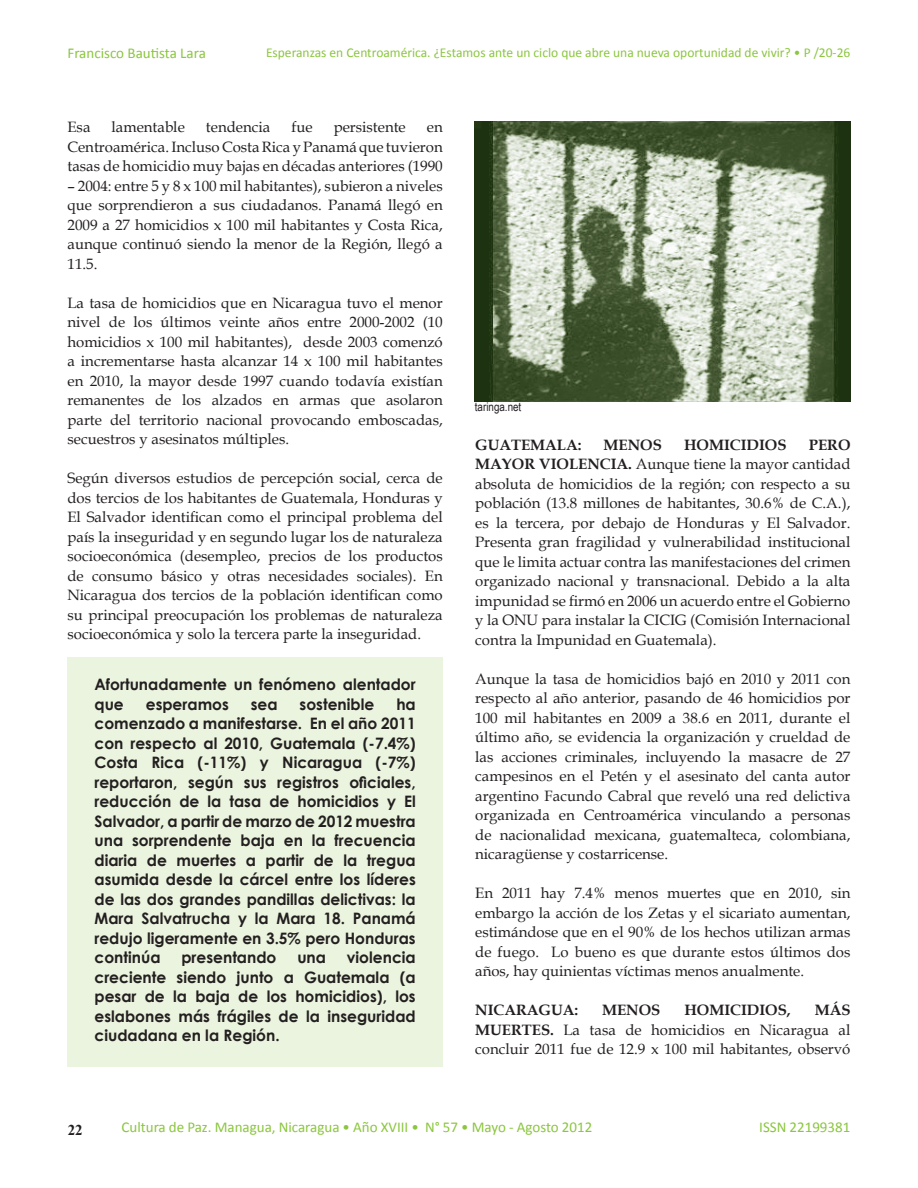
<style>
.page{position:relative;width:918px;height:1188px;background:#fff}
.page>*{position:absolute;margin:0;border:0;box-sizing:border-box;transform-origin:0 0}
.t1{font:700 15.75px/19.5px "Century Gothic";color:#231f20;text-align:justify}
.t2{font:15px/19.5px "Book Antiqua";color:#231f20;text-align:justify}
.t3{font:15px "Calibri";color:#8bc63e}
.t4{font:700 15px "Book Antiqua";color:#231f20}
.t5{font:700 15px "Times New Roman";color:#231f20}
.t6{font:13.5px "Calibri";color:#8bc63e}
.t7{font:12px "Arial Narrow";color:#231f20}
.s1{font-weight:700}
</style>
<div class="page">
<div style="left:68px;top:657px;width:375px;height:409px;background:#ebf4de"></div>
<img style="left:475px;top:122px;width:375px;height:280px">
<p class="t3" style="left:68px;top:44px;width:140px">Francisco Bautista Lara</p>
<p class="t6" style="left:266px;top:44px;width:586px">Esperanzas en Centroamérica. ¿Estamos ante un ciclo que abre una nueva oportunidad de vivir? • P /20-26</p>
<p class="t2" style="left:68px;top:117px;width:25px">Esa</p>
<p class="t2" style="left:112px;top:117px;width:75px">lamentable</p>
<p class="t2" style="left:206px;top:117px;width:66px">tendencia</p>
<p class="t2" style="left:291px;top:117px;width:23px">fue</p>
<p class="t2" style="left:334px;top:117px;width:74px">persistente</p>
<p class="t2" style="left:68px;top:117px;width:377px;text-indent:359px">en Centroamérica. Incluso Costa Rica y Panamá que tuvieron tasas de homicidio muy bajas en décadas anteriores (1990</p>
<p class="t2" style="left:68px;top:176px;width:377px">– 2004: entre 5 y 8 x 100 mil habitantes), subieron a niveles que sorprendieron a sus ciudadanos. Panamá llegó en 2009 a 27 homicidios x 100 mil habitantes y Costa Rica, aunque continuó siendo la menor de la Región, llegó a 11.5.</p>
<p class="t2" style="left:68px;top:293px;width:377px">La tasa de homicidios que en Nicaragua tuvo el menor nivel de los últimos veinte años entre 2000-2002 (10 homicidios x 100 mil habitantes), desde 2003 comenzó a incrementarse hasta alcanzar 14 x 100 mil habitantes en 2010, la mayor desde 1997 cuando todavía existían remanentes de los alzados en armas que asolaron parte del territorio nacional provocando emboscadas, secuestros y asesinatos múltiples.</p>
<p class="t2" style="left:68px;top:468px;width:377px">Según diversos estudios de percepción social, cerca de dos tercios de los habitantes de Guatemala, Honduras y El Salvador identifican como el principal problema del país la inseguridad y en segundo lugar los de naturaleza socioeconómica (desempleo, precios de los productos de consumo básico y otras necesidades sociales). En Nicaragua dos tercios de la población identifican como su principal preocupación los problemas de naturaleza socioeconómica y solo la tercera parte la inseguridad.</p>
<p class="t1" style="left:94px;top:674px;width:323px">Afortunadamente un fenómeno alentador que</p>
<p class="t1" style="left:146px;top:694px;width:85px">esperamos</p>
<p class="t1" style="left:251px;top:694px;width:28px">sea</p>
<p class="t1" style="left:300px;top:694px;width:76px">sostenible</p>
<p class="t1" style="left:94px;top:694px;width:323px;text-indent:302px">ha comenzado a manifestarse. En el año 2011 con respecto al 2010, Guatemala (-7.4%)<br>Costa Rica (-11%) y Nicaragua (-7%) reportaron, según sus registros oficiales, reducción de la tasa de homicidios y El Salvador, a partir de marzo de 2012 muestra una sorprendente baja en la frecuencia diaria de muertes a partir de la tregua asumida desde la cárcel entre los líderes de las dos grandes pandillas delictivas: la Mara Salvatrucha y la Mara 18. Panamá redujo ligeramente en 3.5% pero Honduras continúa</p>
<p class="t1" style="left:94px;top:947px;width:323px;text-indent:252px">violencia creciente siendo junto a Guatemala (a pesar de la baja de los homicidios), los eslabones más frágiles de la inseguridad ciudadana en la Región.</p>
<p class="t1" style="left:181px;top:947px;width:97px">presentando</p>
<p class="t1" style="left:297px;top:947px;width:30px">una</p>
<p class="t7" style="left:475px;top:398px;width:48px">taringa.net</p>
<p class="t2" style="left:475px;top:434px;width:377px;text-indent:334px"><span class="s1">PERO MAYOR VIOLENCIA.</span> Aunque tiene la mayor cantidad absoluta de homicidios de la región; con respecto a su población (13.8 millones de habitantes, 30.6% de C.A.), es la tercera, por debajo de Honduras y El Salvador.<br>Presenta gran fragilidad y vulnerabilidad institucional que le limita actuar contra las manifestaciones del crimen organizado nacional y transnacional. Debido a la alta impunidad se firmó en 2006 un acuerdo entre el Gobierno y la ONU para instalar la CICIG (Comisión Internacional contra la Impunidad en Guatemala).</p>
<p class="t2" style="left:475px;top:668px;width:377px">Aunque la tasa de homicidios bajó en 2010 y 2011 con respecto al año anterior, pasando de 46 homicidios por 100 mil habitantes en 2009 a 38.6 en 2011, durante el último año, se evidencia la organización y crueldad de las acciones criminales, incluyendo la masacre de 27 campesinos en el Petén y el asesinato del canta autor argentino Facundo Cabral que reveló una red delictiva organizada en Centroamérica vinculando a personas de nacionalidad mexicana, guatemalteca, colombiana, nicaragüense y costarricense.</p>
<p class="t2" style="left:475px;top:883px;width:377px">En 2011 hay 7.4% menos muertes que en 2010, sin embargo la acción de los Zetas y el sicariato aumentan, estimándose que en el 90% de los hechos utilizan armas de fuego. Lo bueno es que durante estos últimos dos años, hay quinientas víctimas menos anualmente.</p>
<p class="t4" style="left:475px;top:1000px;width:104px">NICARAGUA:</p>
<p class="t4" style="left:602px;top:1000px;width:60px">MENOS</p>
<p class="t4" style="left:684px;top:1000px;width:108px">HOMICIDIOS,</p>
<p class="t4" style="left:475px;top:434px;width:108px">GUATEMALA:</p>
<p class="t4" style="left:604px;top:434px;width:60px">MENOS</p>
<p class="t4" style="left:684px;top:434px;width:104px">HOMICIDIOS</p>
<p class="t2" style="left:475px;top:1000px;width:377px;text-indent:339px"><span class="s1">MÁS MUERTES.</span> La tasa de homicidios en Nicaragua al concluir 2011 fue de 12.9 x 100 mil habitantes, observó</p>
<p class="t5" style="left:68px;top:1120px;width:16px">22</p>
<p class="t3" style="left:122px;top:1118px;width:472px">Cultura de Paz. Managua, Nicaragua • Año XVIII • N° 57 • Mayo - Agosto 2012</p>
<p class="t3" style="left:759px;top:1118px;width:93px">ISSN 22199381</p>
</div>
